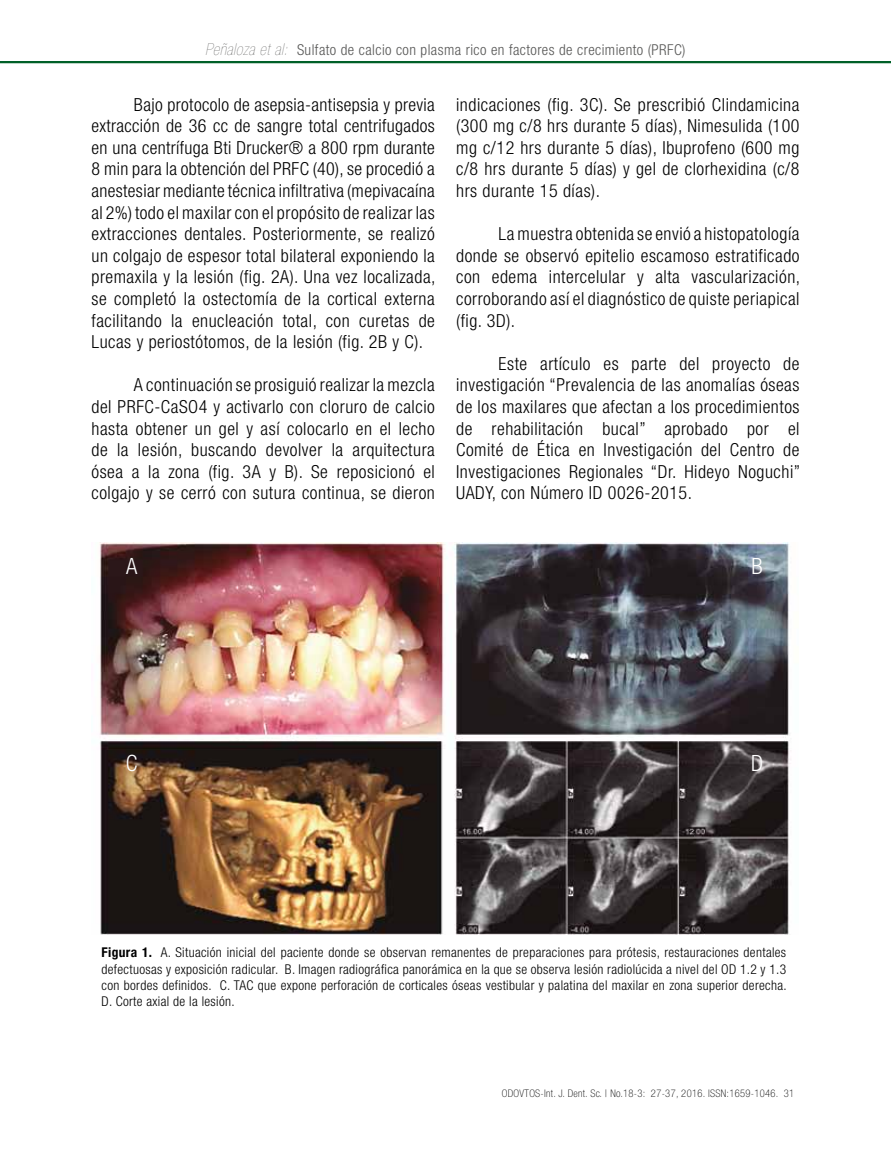
<style>
.page{position:relative;width:891px;height:1161px;background:#fff}
.page>*{position:absolute;margin:0;border:0;box-sizing:border-box;transform-origin:0 0}
.t1{font:300 condensed 22.5px "Helvetica Neue LT Std";color:#fff}
.t2{font:300 condensed 18px/21.6px "Helvetica Neue LT Std";letter-spacing:.03em;color:#000;text-align:justify}
.t3{font:300 condensed 15px "Helvetica Neue LT Std";letter-spacing:.03em;color:#575756}
.t4{font:300 condensed 13.5px/16.2px "Helvetica Neue LT Std";letter-spacing:.025em;color:#000;text-align:justify}
.t5{font:100 condensed 10.5px "Helvetica Neue LT Std";letter-spacing:.03em;color:#000}
.s1{font-weight:200;font-style:italic;font-size:16.5px}
.s2{font-weight:700}
</style>
<div class="page">
<hr style="left:0;top:61px;width:891px;height:2px;background:#006028">
<img style="left:100px;top:543px;width:690px;height:392px">
<p class="t3" style="left:205px;top:41px;width:482px"><span class="s1">Peñaloza et al:</span> Sulfato de calcio con plasma rico en factores de crecimiento (PRFC)</p>
<p class="t2" style="left:91px;top:93px;width:346px;text-indent:43px">Bajo protocolo de asepsia-antisepsia y previa extracción de 36 cc de sangre total centrifugados en una centrífuga Bti Drucker® a 800 rpm durante 8 min para la obtención del PRFC (40), se procedió a anestesiar mediante técnica infiltrativa (mepivacaína al 2%) todo el maxilar con el propósito de realizar las extracciones dentales. Posteriormente, se realizó un colgajo de espesor total bilateral exponiendo la premaxila y la lesión (fig. 2A). Una vez localizada, se completó la ostectomía de la cortical externa facilitando la enucleación total, con curetas de Lucas y periostótomos, de la lesión (fig. 2B y C).</p>
<p class="t2" style="left:91px;top:374px;width:345px;text-indent:43px">A continuación se prosiguió realizar la mezcla del PRFC-CaSO4 y activarlo con cloruro de calcio hasta obtener un gel y así colocarlo en el lecho de la lesión, buscando devolver la arquitectura ósea a la zona (fig. 3A y B). Se reposicionó el colgajo y se cerró con sutura continua, se dieron</p>
<p class="t2" style="left:456px;top:93px;width:345px">indicaciones (fig. 3C). Se prescribió Clindamicina (300 mg c/8 hrs durante 5 días), Nimesulida (100 mg c/12 hrs durante 5 días), Ibuprofeno (600 mg c/8 hrs durante 5 días) y gel de clorhexidina (c/8 hrs durante 15 días).</p>
<p class="t2" style="left:456px;top:223px;width:346px;text-indent:43px">La muestra obtenida se envió a histopatología donde se observó epitelio escamoso estratificado con edema intercelular y alta vascularización, corroborando así el diagnóstico de quiste periapical (fig. 3D).</p>
<p class="t2" style="left:456px;top:353px;width:346px;text-indent:43px">Este artículo es parte del proyecto de investigación “Prevalencia de las anomalías óseas de los maxilares que afectan a los procedimientos de rehabilitación bucal” aprobado por el Comité de Ética en Investigación del Centro de Investigaciones Regionales “Dr. Hideyo Noguchi” UADY, con Número ID 0026-2015.</p>
<p class="t1" style="left:126px;top:554px;width:13px">A</p>
<p class="t1" style="left:751px;top:554px;width:13px">B</p>
<p class="t1" style="left:126px;top:750px;width:13px">C</p>
<p class="t1" style="left:751px;top:750px;width:14px">D</p>
<p class="t4" style="left:102px;top:944px;width:687px"><span class="s2">Figura 1.</span> A. Situación inicial del paciente donde se observan remanentes de preparaciones para prótesis, restauraciones dentales defectuosas y exposición radicular. B. Imagen radiográfica panorámica en la que se observa lesión radiolúcida a nivel del OD 1.2 y 1.3 con bordes definidos. C. TAC que expone perforación de corticales óseas vestibular y palatina del maxilar en zona superior derecha.<br>D. Corte axial de la lesión.</p>
<p class="t5" style="left:502px;top:1088px;width:294px">ODOVTOS-Int. J. Dent. Sc. | No.18-3: 27-37, 2016. ISSN:1659-1046. 31</p>
</div>
